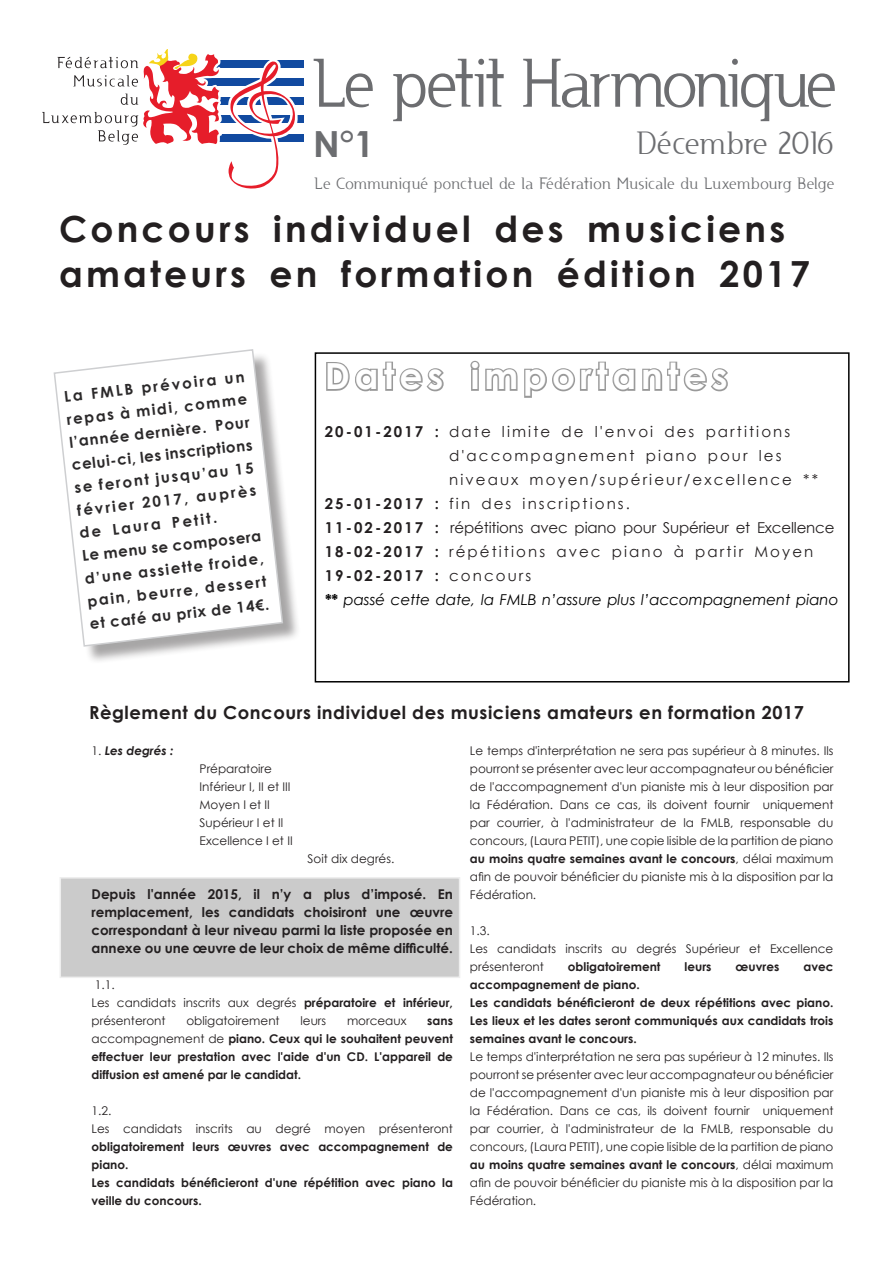
<style>
.page{position:relative;width:893px;height:1263px;background:#fff}
.page>*{position:absolute;margin:0;border:0;box-sizing:border-box;transform-origin:0 0}
.Normal_e{font:63.9px "Usenet";letter-spacing:-.015em;color:#6c6d70}
._05_-_Normal_gras{font:700 36px/45px "Century Gothic";letter-spacing:.09em;color:#231f20}
._05_-_Normal_gras-2{font:700 36px "Century Gothic";letter-spacing:.14em;color:#fff}
.Normal_e-2{font:700 36px "Century Gothic";color:#6c6d70}
.Normal_e-3{font:30px "Usenet";letter-spacing:.05em;color:#6c6d70}
.Texte_tableau{font:700 18px "Century Gothic";letter-spacing:.03em;color:#231f20}
.Normal_e-4{font:15.3px "Usenet";letter-spacing:.025em;color:#6c6d70}
._05_-_Normal_gras-3{font:700 15px/23px "Century Gothic";color:#2b292a;text-align:justify}
._05_-_Normal_gras-4{font:15px/24px "Century Gothic";letter-spacing:.14em;color:#231f20}
._05_-_Normal_gras-5{font:15px "Century Gothic";letter-spacing:-.01em;color:#231f20}
._04_-_Normal{font:italic 15px "Century Gothic";color:#000}
._05_-_Normal_gras-6{font:700 15px "Century Gothic";letter-spacing:.14em;color:#231f20}
.Texte_tableau-2{font:700 13.5px/18px "Century Gothic";color:#231f20;text-align:justify}
.Texte_tableau-3{font:12px/18px "Century Gothic";color:#231f20;text-align:justify}
.Texte_tableau-4{font:700 12px/18px "Century Gothic";color:#231f20;text-align:justify}
.Texte_tableau-5{font:italic 700 12px "Century Gothic";color:#231f20}
.s1{font-weight:700}
.s2{font-weight:400}
.s3{font-weight:400;font-style:normal}
</style>
<div class="page">
<svg style="left:326px;top:361px;width:118px;height:31px"></svg>
<svg style="left:470px;top:360px;width:258px;height:38px"></svg>
<div style="left:315px;top:352px;width:535px;height:330px;border:2px solid #000"></div>
<div style="left:210px;top:60px;width:95px;height:8px;background:#114aa0"></div>
<div style="left:199px;top:79px;width:106px;height:7px;background:#114aa0"></div>
<div style="left:210px;top:97px;width:95px;height:8px;background:#114aa0"></div>
<div style="left:210px;top:115px;width:95px;height:8px;background:#114aa0"></div>
<div style="left:210px;top:134px;width:95px;height:7px;background:#114aa0"></div>
<svg style="left:42px;top:49px;width:257px;height:140px"></svg>
<div style="left:56px;top:352px;width:245px;height:313px;background:#231f20;opacity:.4"></div>
<svg style="left:53px;top:349px;width:231px;height:298px"></svg>
<div style="left:60px;top:877px;width:400px;height:101px;background:#cbcbcb;border:2px solid #eee"></div>
<p class="Normal_e" style="left:313px;top:43px;width:525px">Le petit Harmonique</p>
<p class="Normal_e-2" style="left:313px;top:117px;width:63px">N°1</p>
<p class="Normal_e-3" style="left:637px;top:124px;width:198px">Décembre 2016</p>
<p class="Normal_e-4" style="left:315px;top:174px;width:521px">Le Communiqué ponctuel de la Fédération Musicale du Luxembourg Belge</p>
<p class="_05_-_Normal_gras" style="left:59px;top:205px;width:752px">Concours individuel des musiciens amateurs en formation édition 2017</p>
<p class="_05_-_Normal_gras-3" style="left:63px;top:384px;width:184px;rotate:-6deg">La FMLB prévoira un repas à midi, comme l’année dernière. Pour celui-ci, les inscriptions se feront jusqu’au 15 février 2017, auprès de Laura Petit.</p>
<p class="_05_-_Normal_gras-3" style="left:81px;top:543px;width:182px;rotate:-6deg">Le menu se composera d’une assiette froide, pain, beurre, dessert et café au prix de 14€.</p>
<p class="_05_-_Normal_gras-2" style="left:325px;top:349px;width:405px">Dates importantes</p>
<p class="_05_-_Normal_gras-4" style="left:449px;top:420px;width:370px;text-indent:-124px"><span class="s1">20-01-2017 :</span> date limite de l'envoi des partitions d'accompagnement piano pour les niveaux moyen/supérieur/excellence **</p>
<p class="_05_-_Normal_gras-4" style="left:325px;top:492px;width:307px"><span class="s1">25-01-2017 :</span> fin des inscriptions.</p>
<p class="_05_-_Normal_gras-5" style="left:325px;top:517px;width:511px"><span class="s1">11-02-2017 :</span> répétitions avec piano pour Supérieur et Excellence</p>
<p class="_05_-_Normal_gras-4" style="left:325px;top:540px;width:490px"><span class="s1">18-02-2017 :</span> répétitions avec piano à partir Moyen</p>
<p class="_05_-_Normal_gras-6" style="left:325px;top:564px;width:208px">19-02-2017 : <span class="s2">concours</span></p>
<p class="_04_-_Normal" style="left:325px;top:589px;width:515px"><span class="s1">**</span> passé cette date, la FMLB n’assure plus l’accompagnement piano</p>
<p class="Texte_tableau" style="left:89px;top:698px;width:716px">Règlement du Concours individuel des musiciens amateurs en formation 2017</p>
<p class="Texte_tableau-3" style="left:470px;top:741px;width:365px">Le temps d'interprétation ne sera pas supérieur à 8 minutes. Ils pourront se présenter avec leur accompagnateur ou bénéficier de l'accompagnement d'un pianiste mis à leur disposition par la Fédération. Dans ce cas, ils doivent fournir uniquement par courrier, à l'administrateur de la FMLB, responsable du concours, (Laura PETIT), une copie lisible de la partition de piano <span class="s1">au moins quatre semaines avant le concours</span>, délai maximum afin de pouvoir bénéficier du pianiste mis à la disposition par la Fédération.</p>
<p class="Texte_tableau-3" style="left:470px;top:921px;width:21px">1.3.</p>
<p class="Texte_tableau-3" style="left:470px;top:939px;width:365px">Les candidats inscrits au degrés Supérieur et Excellence présenteront</p>
<p class="Texte_tableau-5" style="left:92px;top:741px;width:83px"><span class="s3">1.</span> Les degrés :</p>
<p class="Texte_tableau-3" style="left:200px;top:759px;width:74px">Préparatoire</p>
<p class="Texte_tableau-3" style="left:200px;top:777px;width:93px">Inférieur I, II et III</p>
<p class="Texte_tableau-3" style="left:200px;top:795px;width:72px">Moyen I et II</p>
<p class="Texte_tableau-3" style="left:200px;top:813px;width:85px">Supérieur I et Il</p>
<p class="Texte_tableau-3" style="left:200px;top:831px;width:95px">Excellence I et II</p>
<p class="Texte_tableau-3" style="left:308px;top:849px;width:88px">Soit dix degrés.</p>
<p class="Texte_tableau-2" style="left:92px;top:884px;width:363px">Depuis l'année 2015, il n’y a plus d’imposé. En remplacement, les candidats choisiront une œuvre correspondant à leur niveau parmi la liste proposée en annexe ou une œuvre de leur choix de même difficulté.</p>
<p class="Texte_tableau-3" style="left:95px;top:975px;width:21px">1.1.</p>
<p class="Texte_tableau-3" style="left:92px;top:993px;width:363px">Les candidats inscrits aux degrés <span class="s1">préparatoire et inférieur, </span>présenteront</p>
<p class="Texte_tableau-4" style="left:568px;top:957px;width:94px">obligatoirement</p>
<p class="Texte_tableau-4" style="left:685px;top:957px;width:28px">leurs</p>
<p class="Texte_tableau-4" style="left:736px;top:957px;width:45px">œuvres</p>
<p class="Texte_tableau-4" style="left:803px;top:957px;width:31px">avec</p>
<p class="Texte_tableau-4" style="left:470px;top:975px;width:171px">accompagnement de piano.</p>
<p class="Texte_tableau-4" style="left:470px;top:993px;width:365px">Les candidats bénéficieront de deux répétitions avec piano.<br>Les lieux et les dates seront communiqués aux candidats trois semaines avant le concours.</p>
<p class="Texte_tableau-3" style="left:470px;top:1047px;width:365px">Le temps d'interprétation ne sera pas supérieur à 12 minutes. Ils pourront se présenter avec leur accompagnateur ou bénéficier de l'accompagnement d'un pianiste mis à leur disposition par la Fédération. Dans ce cas, ils doivent fournir uniquement par courrier, à l'administrateur de la FMLB, responsable du concours, (Laura PETIT), une copie lisible de la partition de piano <span class="s1">au moins quatre semaines avant le concours</span>, délai maximum afin de pouvoir bénéficier du pianiste mis à la disposition par la Fédération.</p>
<p class="Texte_tableau-3" style="left:186px;top:1011px;width:95px">obligatoirement</p>
<p class="Texte_tableau-3" style="left:300px;top:1011px;width:27px">leurs</p>
<p class="Texte_tableau-3" style="left:347px;top:1011px;width:61px">morceaux</p>
<p class="Texte_tableau-4" style="left:92px;top:1011px;width:363px;text-indent:336px">sans <span class="s2">accompagnement de</span> piano. Ceux qui le souhaitent peuvent effectuer leur prestation avec l'aide d'un CD. L'appareil de diffusion est amené par le candidat.</p>
<p class="Texte_tableau-3" style="left:92px;top:1101px;width:21px">1.2.</p>
<p class="Texte_tableau-4" style="left:92px;top:1119px;width:363px"><span class="s2">Les candidats inscrits au degré moyen présenteront </span>obligatoirement leurs œuvres avec accompagnement de piano.</p>
<p class="Texte_tableau-4" style="left:92px;top:1173px;width:363px">Les candidats bénéficieront d'une répétition avec piano la veille du concours.</p>
</div>
